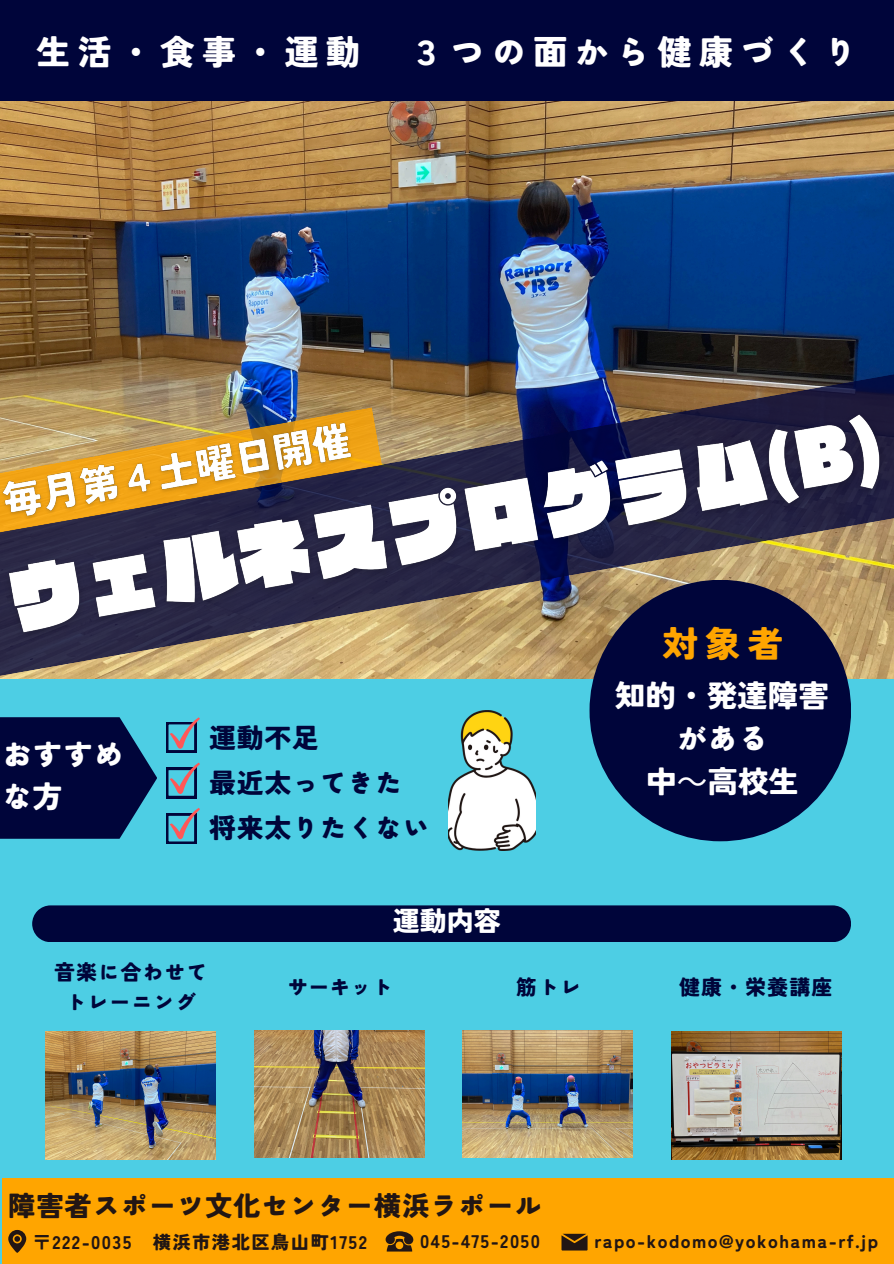
<style>
.page{position:relative;width:894px;height:1264px;background:#fff}
.page>*{position:absolute;margin:0;border:0;box-sizing:border-box;transform-origin:0 0}
.t1{font:900 35.55px "Tsunagi Gothic";color:#ffa500}
.t2{font:900 34.5px "Tsunagi Gothic";letter-spacing:.2em;color:#fff}
.t3{font:900 30.6px/42.8px "Tsunagi Gothic";color:#fff}
.t4{font:900 27.45px "Tsunagi Gothic";letter-spacing:.025em;color:#221614}
.t5{font:900 27px "Tsunagi Gothic";letter-spacing:.025em;color:#00053a}
.t6{font:900 27px "Tsunagi Gothic";color:#fff}
.t7{font:900 21px/29.2px "Tsunagi Gothic";letter-spacing:.05em;color:#00053a;text-align:center}
.t8{font:900 18.3px "Tsunagi Gothic";letter-spacing:.08em;color:#221614}
.s1{font-family:"Noto Sans CJ Ksc";font-weight:400}
</style>
<div class="page">
<div style="left:0;top:0;width:893px;height:1263px;background:#4dcee4"></div>
<img style="left:0;top:100px;width:893px;height:268px">
<div style="left:0;top:0;width:893px;height:100px;background:#00053a"></div>
<img style="left:0;top:368px;width:893px;height:316px">
<img style="left:254px;top:1030px;width:170px;height:127px">
<img style="left:45px;top:1031px;width:170px;height:128px">
<img style="left:462px;top:1030px;width:170px;height:127px">
<img style="left:671px;top:1031px;width:170px;height:128px">
<div style="left:589px;top:580px;width:261px;height:261px;background:#00053a;border-radius:50%"></div>
<svg style="left:166px;top:717px;width:34px;height:35px"></svg>
<svg style="left:166px;top:762px;width:34px;height:36px"></svg>
<svg style="left:166px;top:808px;width:34px;height:35px"></svg>
<svg style="left:0;top:717px;width:157px;height:121px;background:#091d4e"></svg>
<img style="left:448px;top:710px;width:87px;height:140px">
<div style="left:32px;top:905px;width:818px;height:37px;background:#00053a"></div>
<div style="left:2px;top:1178px;width:891px;height:85px;background:#ffa500"></div>
<svg style="left:561px;top:1233px;width:26px;height:17px"></svg>
<svg style="left:8px;top:1229px;width:18px;height:23px"></svg>
<svg style="left:385px;top:1231px;width:28px;height:20px"></svg>
<img style="left:0;top:401px;width:893px;height:256px">
<img style="left:0;top:414px;width:360px;height:116px">
<p class="t2" style="left:36px;top:34px;width:326px">生活・食事・運動</p>
<p class="t2" style="left:409px;top:34px;width:450px">３つの面から健康づくり</p>
<p class="t3" style="left:2px;top:732px;width:124px">おすすめな方</p>
<h6 class="t5" style="left:209px;top:724px;width:112px">運動不足</h6>
<h6 class="t5" style="left:209px;top:769px;width:195px">最近太ってきた</h6>
<p class="t5" style="left:209px;top:814px;width:222px">将来太りたくない</p>
<p class="t6" style="left:392px;top:907px;width:109px">運動内容</p>
<h5 class="t1" style="left:662px;top:626px;width:123px">対象者</h5>
<p class="t3" style="left:614px;top:674px;width:215px;text-align:center">知的・発達障害がある<br>中<span class="s1">～</span>高校生</p>
<h5 class="t7" style="left:54px;top:957px;width:155px">音楽に合わせてトレーニング</h5>
<h5 class="t7" style="left:287px;top:972px;width:106px">サーキット</h5>
<h6 class="t7" style="left:515px;top:972px;width:67px">筋トレ</h6>
<h6 class="t7" style="left:678px;top:972px;width:155px">健康・栄養講座</h6>
<p class="t4" style="left:8px;top:1191px;width:535px">障害者スポーツ文化センター横浜ラポール</p>
<p class="t8" style="left:33px;top:1232px;width:335px">〒222-0035 横浜市港北区鳥山町1752</p>
<h5 class="t8" style="left:420px;top:1232px;width:121px">045-475-2050</h5>
<h4 class="t8" style="left:594px;top:1232px;width:285px">rapo-kodomo@yokohama-rf.jp</h4>
</div>
